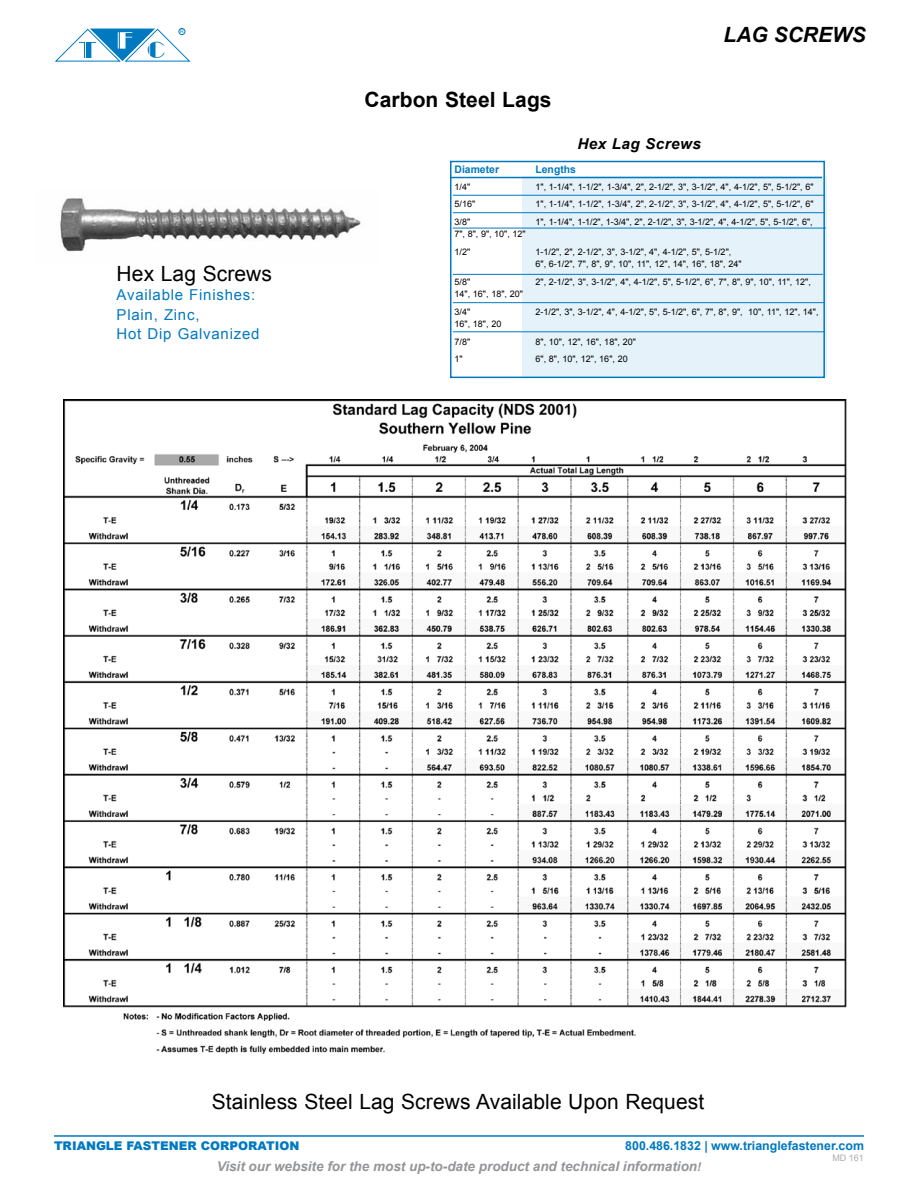
<style>
.page{position:relative;width:918px;height:1188px;background:#fff}
.page>*{position:absolute;margin:0;border:0;box-sizing:border-box;transform-origin:0 0}
.t1{font:22.8px "Broadway Engraved BT";color:#0079c1}
.t2{font:21px "Arial";letter-spacing:.005em;color:#000}
.t3{font:700 21px "Arial";letter-spacing:.005em;color:#000}
.t4{font:italic 700 21px "Arial";color:#000}
.t5{font:15px/19.5px "Arial";letter-spacing:.05em;color:#0079c1}
.t6{font:italic 700 15px "Arial";letter-spacing:.025em;color:#000}
.t7{font:italic 700 13.5px "Arial";color:#939598}
.t8{font:700 12.3px "Arial";color:#0079c1}
.t9{font:900 12px "Arial";color:#0079c1}
.t10{font:700 10.5px "Arial";color:#0079c1}
.t11{font:9px/17.2px "Arial";color:#000}
.t12{font:9px "Arial";color:#abadb0}
.t13{font:5.1px "Arial";color:#0079c1}
.s1{font-size:12px}
</style>
<div class="page">
<svg style="left:55px;top:28px;width:136px;height:34px"></svg>
<div style="left:179px;top:28px;width:6px;height:7px;border:1px solid #0079c1;border-radius:50%"></div>
<hr style="left:54px;top:1135px;width:810px;height:2px;background:#0079c1">
<img style="left:63px;top:400px;width:784px;height:654px">
<div style="left:522px;top:176px;width:305px;height:200px;background:#e6f2f9"></div>
<div style="left:450px;top:161px;width:375px;height:217px;border:2px solid #0079c1"></div>
<hr style="left:450px;top:177px;width:372px;height:1px;background:#0079c1">
<hr style="left:453px;top:212px;width:372px;height:1px;background:#0079c1">
<hr style="left:453px;top:195px;width:372px;height:1px;background:#0079c1">
<hr style="left:453px;top:274px;width:370px;height:1px;background:#0079c1">
<hr style="left:453px;top:302px;width:371px;height:1px;background:#0079c1">
<hr style="left:453px;top:331px;width:372px;height:1px;background:#0079c1">
<hr style="left:453px;top:228px;width:373px;height:1px;background:#0079c1">
<img style="left:60px;top:198px;width:301px;height:54px">
<h1 class="t1" style="left:147px;top:36px;width:19px">C</h1>
<p class="t13" style="left:180px;top:28px;width:5px">R</p>
<h2 class="t2" style="left:117px;top:259px;width:157px">Hex Lag Screws</h2>
<h3 class="t5" style="left:117px;top:285px;width:144px">Available Finishes:<br>Plain, Zinc,<br>Hot Dip Galvanized</h3>
<h2 class="t3" style="left:364px;top:86px;width:189px">Carbon Steel Lags</h2>
<h2 class="t4" style="left:724px;top:21px;width:16px">Lag</h2>
<h2 class="t4" style="left:774px;top:21px;width:31px">Screws</h2>
<h3 class="t6" style="left:577px;top:134px;width:125px">Hex Lag Screws</h3>
<p class="t10" style="left:454px;top:162px;width:46px">Diameter</p>
<p class="t10" style="left:535px;top:162px;width:42px">Lengths</p>
<p class="t11" style="left:454px;top:178px;width:17px">1/4"</p>
<p class="t11" style="left:536px;top:178px;width:280px">1", 1-1/4", 1-1/2", 1-3/4", 2", 2-1/2", 3", 3-1/2", 4", 4-1/2", 5", 5-1/2", 6"</p>
<p class="t11" style="left:454px;top:196px;width:22px">5/16"</p>
<p class="t11" style="left:536px;top:196px;width:280px">1", 1-1/4", 1-1/2", 1-3/4", 2", 2-1/2", 3", 3-1/2", 4", 4-1/2", 5", 5-1/2", 6"</p>
<p class="t11" style="left:454px;top:213px;width:17px">3/8"</p>
<p class="t11" style="left:536px;top:213px;width:279px">1", 1-1/4", 1-1/2", 1-3/4", 2", 2-1/2", 3", 3-1/2", 4", 4-1/2", 5", 5-1/2", 6",</p>
<p class="t11" style="left:454px;top:226px;width:73px">7", 8", 9", 10", 12"<br>1/2"</p>
<p class="t11" style="left:536px;top:245px;width:208px;line-height:12.8px">1-1/2", 2", 2-1/2", 3", 3-1/2", 4", 4-1/2", 5", 5-1/2",<br>6", 6-1/2", 7", 8", 9", 10", 11", 12", 14", 16", 18", 24"</p>
<p class="t11" style="left:454px;top:273px;width:17px">5/8"</p>
<p class="t11" style="left:536px;top:273px;width:277px">2", 2-1/2", 3", 3-1/2", 4", 4-1/2", 5", 5-1/2", 6", 7", 8", 9", 10", 11", 12",</p>
<p class="t11" style="left:454px;top:286px;width:70px">14", 16", 18", 20"<br>3/4"</p>
<p class="t11" style="left:536px;top:303px;width:285px">2-1/2", 3", 3-1/2", 4", 4-1/2", 5", 5-1/2", 6", 7", 8", 9", 10", 11", 12", 14",</p>
<p class="t11" style="left:454px;top:316px;width:48px">16", 18", 20<br>7/8"</p>
<p class="t11" style="left:536px;top:333px;width:102px">8", 10", 12", 16", 18", 20"</p>
<p class="t11" style="left:454px;top:350px;width:10px">1"</p>
<p class="t11" style="left:536px;top:350px;width:94px">6", 8", 10", 12", 16", 20</p>
<h2 class="t2" style="left:212px;top:1088px;width:494px">Stainless Steel Lag Screws Available Upon Request</h2>
<h3 class="t9" style="left:54px;top:1137px;width:247px">TRIANGLE FASTENER CORPORATION</h3>
<h3 class="t8" style="left:625px;top:1138px;width:240px">800.486.1832 | www.trianglefastener.com</h3>
<p class="t12" style="left:832px;top:1152px;width:33px">MD 161</p>
<h3 class="t7" style="left:217px;top:1157px;width:486px">Visit our website for the most up-to-date product and technical information<span class="s1">!</span></h3>
</div>
